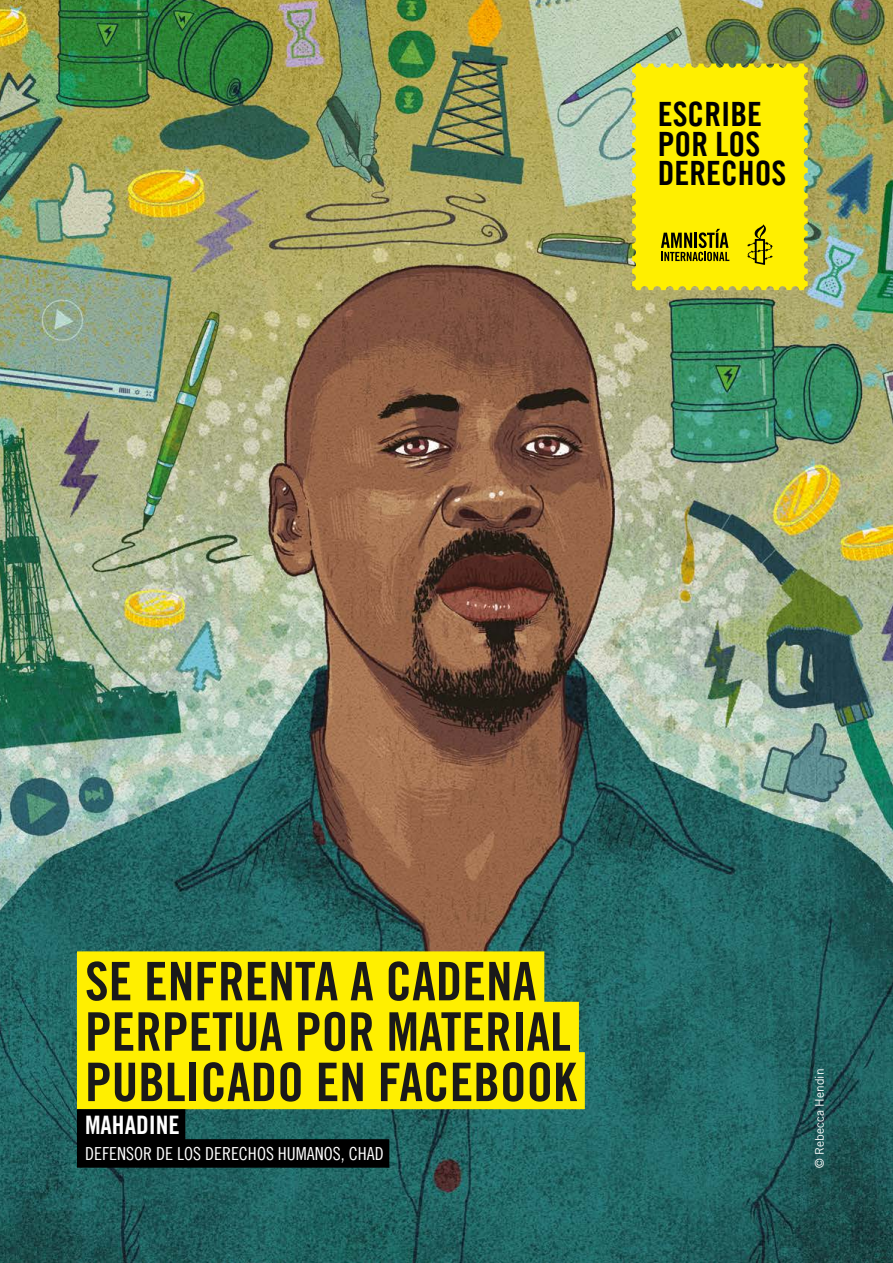
<style>
.page{position:relative;width:893px;height:1263px;background:#fff}
.page>*{position:absolute;margin:0;border:0;box-sizing:border-box;transform-origin:0 0}
._01_Headerline_-_FRO{font:53.25px "Amnesty Trade Gothic Bd Cn 20";color:#1a1919}
.t1{font:33.6px/29.7px "Amnesty Trade Gothic Bd Cn 20";color:#000}
._02_Name_-_FRONT{font:25.5px "Amnesty Trade Gothic Bd Cn 20";color:#fff}
._02_Country_-_FRONT{font:18px "Amnesty Trade Gothic Cn 18";color:#fff}
.t2{font:12px "Amnesty Trade Gothic";color:#fff}
</style>
<div class="page">
<img style="left:0;top:0;width:893px;height:1263px">
<svg style="left:632px;top:64px;width:176px;height:226px;background:#f3e404"></svg>
<div style="left:77px;top:951px;width:467px;height:57px;background:#ffef00"></div>
<div style="left:77px;top:1002px;width:502px;height:57px;background:#ffef00"></div>
<div style="left:77px;top:1052px;width:508px;height:57px;background:#ffef00"></div>
<div style="left:77px;top:1109px;width:108px;height:33px;background:#000"></div>
<div style="left:77px;top:1139px;width:312px;height:29px;background:#000"></div>
<p class="t1" style="left:658px;top:99px;width:130px">ESCRIBE<br>POR LOS<br>DERECHOS</p>
<p class="_01_Headerline_-_FRO" style="left:85px;top:949px;width:453px">SE ENFRENTA A CADENA</p>
<p class="_01_Headerline_-_FRO" style="left:85px;top:999px;width:487px">PERPETUA POR MATERIAL</p>
<p class="_01_Headerline_-_FRO" style="left:85px;top:1050px;width:493px">PUBLICADO EN FACEBOOK</p>
<p class="_02_Name_-_FRONT" style="left:85px;top:1109px;width:96px">MAHADINE</p>
<p class="_02_Country_-_FRONT" style="left:85px;top:1142px;width:300px">DEFENSOR DE LOS DERECHOS HUMANOS, CHAD</p>
<p class="t2" style="left:812px;top:1168px;width:101px;rotate:-90deg">© Rebecca Hendin</p>
</div>
